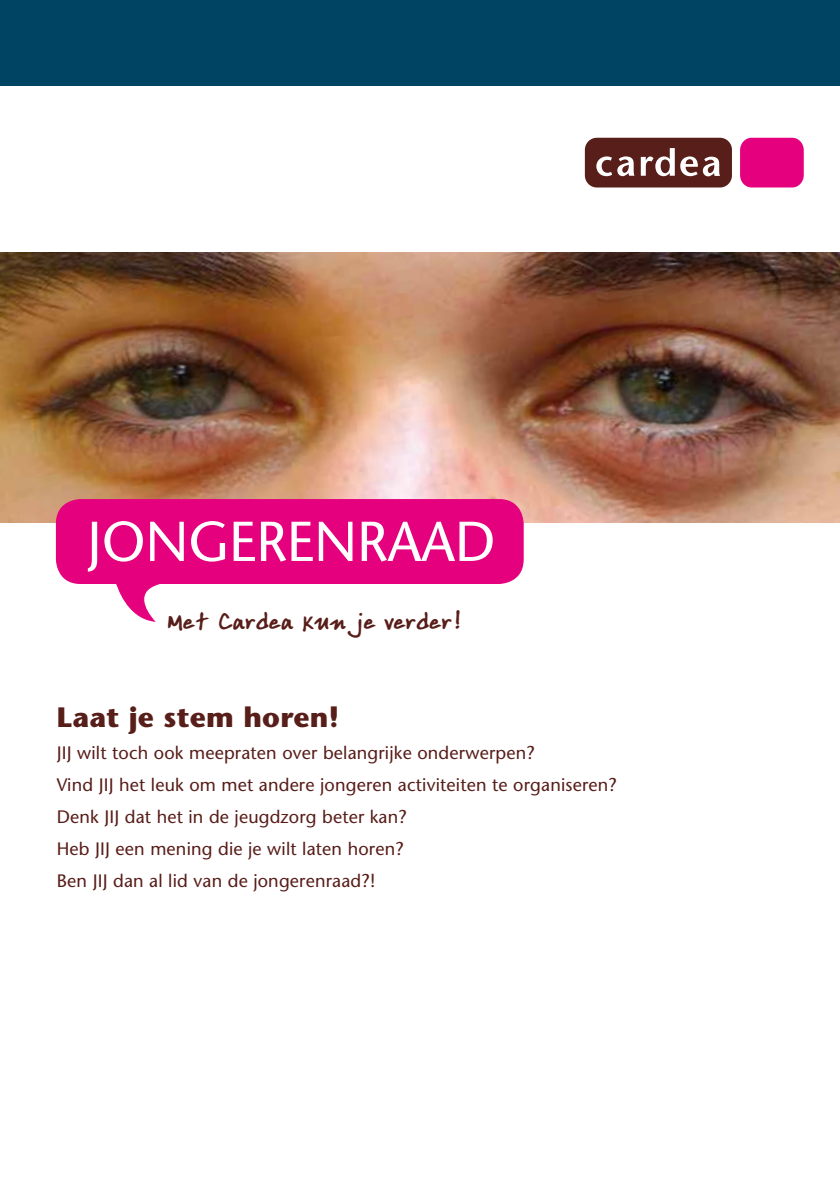
<style>
.page{position:relative;width:840px;height:1191px;background:#fff}
.page>*{position:absolute;margin:0;border:0;box-sizing:border-box;transform-origin:0 0}
.t1{font:56px "Stone Sans";color:#fff}
.t2{font:700 28px "Stone Sans";letter-spacing:.01em;color:#581e19}
.t3{font:700 24px "Ardleys Hand";letter-spacing:.01em;color:#581e19}
.t4{font:18px/32px "Stone Sans";letter-spacing:.01em;color:#581e19}
</style>
<div class="page">
<img style="left:0;top:252px;width:839px;height:271px">
<svg style="left:55px;top:498px;width:469px;height:124px"></svg>
<div style="left:0;top:0;width:839px;height:85px;background:#004464"></div>
<div style="left:739px;top:138px;width:64px;height:49px;background:#e5007d;border-radius:12px"></div>
<div style="left:584px;top:138px;width:147px;height:49px;background:#581e19;border-radius:12px"></div>
<svg style="left:596px;top:156px;width:15px;height:20px"></svg>
<svg style="left:617px;top:156px;width:17px;height:20px"></svg>
<svg style="left:640px;top:148px;width:34px;height:28px"></svg>
<svg style="left:680px;top:156px;width:39px;height:20px"></svg>
<h1 class="t1" style="left:87px;top:508px;width:410px">JONGERENRAAD</h1>
<h3 class="t3" style="left:166px;top:607px;width:295px">Met Cardea kun je verder!</h3>
<h2 class="t2" style="left:57px;top:700px;width:284px">Laat je stem horen!</h2>
<p class="t4" style="left:57px;top:737px;width:561px">JIJ wilt toch ook meepraten over belangrijke onderwerpen?<br>Vind JIJ het leuk om met andere jongeren activiteiten te organiseren?<br>Denk JIJ dat het in de jeugdzorg beter kan?<br>Heb JIJ een mening die je wilt laten horen?<br>Ben JIJ dan al lid van de jongerenraad?!</p>
</div>
